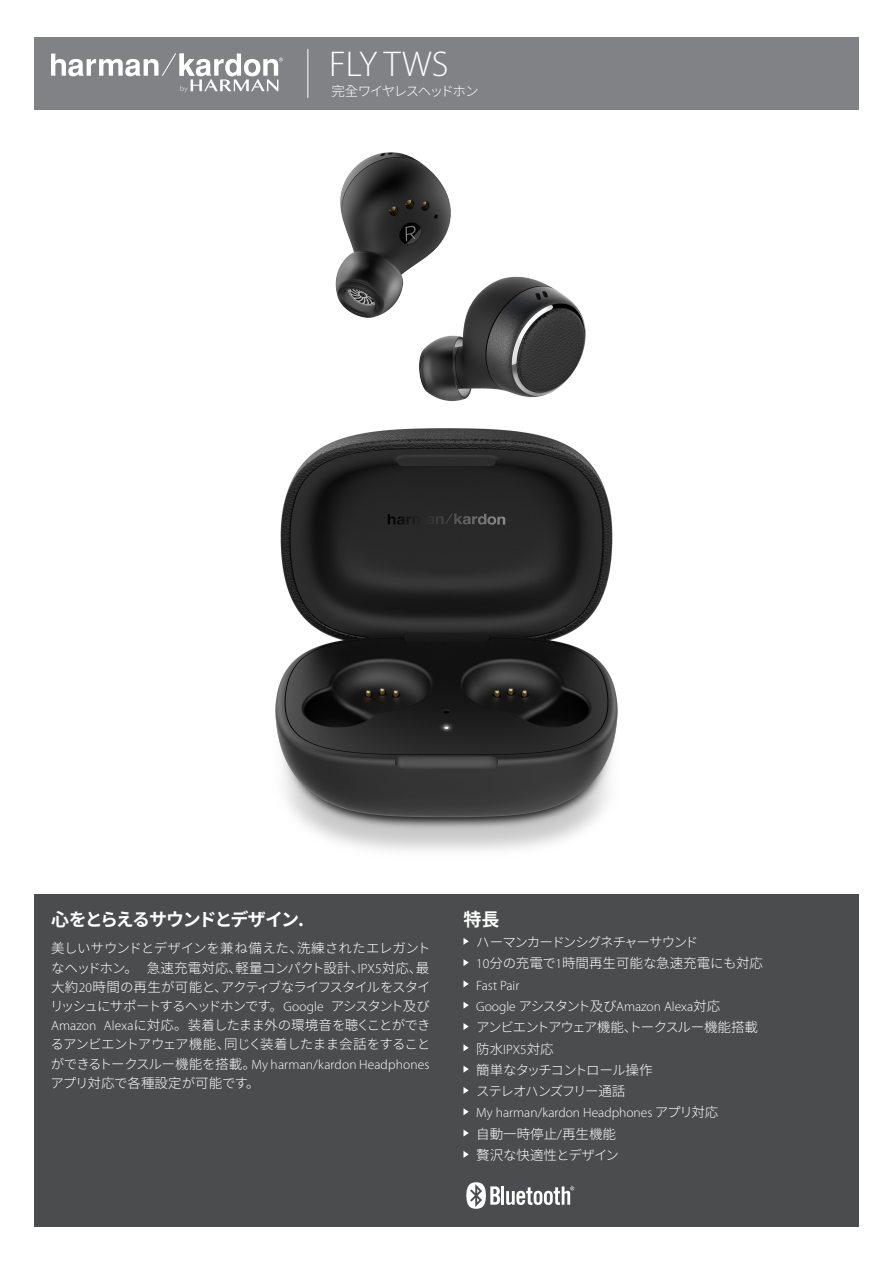
<style>
.page{position:relative;width:893px;height:1263px;background:#fff}
.page>*{position:absolute;margin:0;border:0;box-sizing:border-box;transform-origin:0 0}
.t1{font:300 36px "Myriad Pro";letter-spacing:.005em;color:#fff}
.t2{font:700 18px "Noto Sans CJ Kjp";letter-spacing:-.09em;color:#fff}
.t3{font:300 13.5px/19.2px "Noto Sans CJ Kjp";letter-spacing:-.04em;color:#fff;text-align:justify}
.t4{font:300 13.5px "Myriad Pro";color:#fff}
.t5{font:300 13.5px "Noto Sans CJ Kjp";color:#fff}
.t6{font:300 13.5px "Noto Sans CJ Kjp";letter-spacing:-.075em;color:#fff}
.t7{font:300 13.5px "Noto Sans CJ Kjp";letter-spacing:-.08em;color:#fff}
.t8{font:300 13.5px "Noto Sans CJ Kjp";letter-spacing:-.105em;color:#fff}
.t9{font:300 13.5px "Noto Sans CJ Ktc";letter-spacing:-.11em;color:#fff}
.s1{font-family:"Myriad Pro"}
.s2{font-family:"Noto Sans CJ Kjp"}
</style>
<div class="page">
<img style="left:275px;top:152px;width:343px;height:699px">
<div style="left:34px;top:894px;width:825px;height:333px;background:#4b4c4d"></div>
<svg style="left:463px;top:938px;width:6px;height:7px"></svg>
<svg style="left:463px;top:959px;width:6px;height:7px"></svg>
<svg style="left:463px;top:980px;width:6px;height:7px"></svg>
<svg style="left:463px;top:1002px;width:6px;height:7px"></svg>
<svg style="left:463px;top:1023px;width:6px;height:7px"></svg>
<svg style="left:463px;top:1044px;width:6px;height:7px"></svg>
<svg style="left:463px;top:1065px;width:6px;height:8px"></svg>
<svg style="left:463px;top:1087px;width:6px;height:7px"></svg>
<svg style="left:463px;top:1108px;width:6px;height:7px"></svg>
<svg style="left:463px;top:1129px;width:6px;height:7px"></svg>
<svg style="left:463px;top:1151px;width:6px;height:7px"></svg>
<div style="left:34px;top:37px;width:825px;height:72px;background:#808285"></div>
<hr style="left:307px;top:49px;width:1px;height:49px;background:#fff">
<svg style="left:466px;top:1182px;width:34px;height:27px"></svg>
<hr style="left:501px;top:1186px;width:3px;height:19px;background:#fff">
<svg style="left:506px;top:1186px;width:68px;height:19px"></svg>
<svg style="left:51px;top:53px;width:232px;height:40px"></svg>
<p class="t1" style="left:329px;top:44px;width:121px">FLY TWS</p>
<p class="t9" style="left:331px;top:84px;width:149px">完全ワイヤレスヘッドホン</p>
<p class="t2" style="left:51px;top:909px;width:255px">心をとらえるサウンドとデザイン.</p>
<p class="t3" style="left:50px;top:939px;width:382px">美しいサウンドとデザインを兼ね備えた、洗練されたエレガントなヘッドホン。 急速充電対応、軽量コンパクト設計、<span class="s1">IPX5</span>対応、最大約<span class="s1">20</span>時間の再生が可能と、アクティブなライフスタイルをスタイリッシュにサポートするヘッドホンです。<span class="s1">Google</span> アシスタント及び<span class="s1">Amazon Alexa</span>に対応。装着したまま外の環境音を聴くことができるアンビエントアウェア機能、同じく装着したまま会話をすることができるトークスルー機能を搭載。<span class="s1">My harman/kardon Headphones</span>アプリ対応で各種設定が可能です。</p>
<p class="t2" style="left:463px;top:909px;width:37px">特長</p>
<p class="t7" style="left:476px;top:934px;width:224px">ハーマンカードンシグネチャーサウンド</p>
<p class="t5" style="left:476px;top:956px;width:288px"><span class="s1">10</span>分の充電で<span class="s1">1</span>時間再生可能な急速充電にも対応</p>
<p class="t4" style="left:476px;top:978px;width:45px">Fast Pair</p>
<p class="t4" style="left:476px;top:999px;width:245px">Google <span class="s2">アシスタント及び</span>Amazon Alexa<span class="s2">対応</span></p>
<p class="t6" style="left:476px;top:1020px;width:283px">アンビエントアウェア機能、トークスルー機能搭載</p>
<p class="t3" style="left:476px;top:1039px;width:79px">防水<span class="s1">IPX5</span>対応</p>
<p class="t3" style="left:476px;top:1060px;width:178px">簡単なタッチコントロール操作</p>
<p class="t8" style="left:476px;top:1083px;width:151px">ステレオハンズフリー通話</p>
<p class="t4" style="left:476px;top:1105px;width:244px">My harman/kardon Headphones <span class="s2">アプリ対応</span></p>
<p class="t5" style="left:476px;top:1126px;width:141px">自動一時停止<span class="s1">/</span>再生機能</p>
<p class="t3" style="left:476px;top:1146px;width:144px">贅沢な快適性とデザイン</p>
</div>
